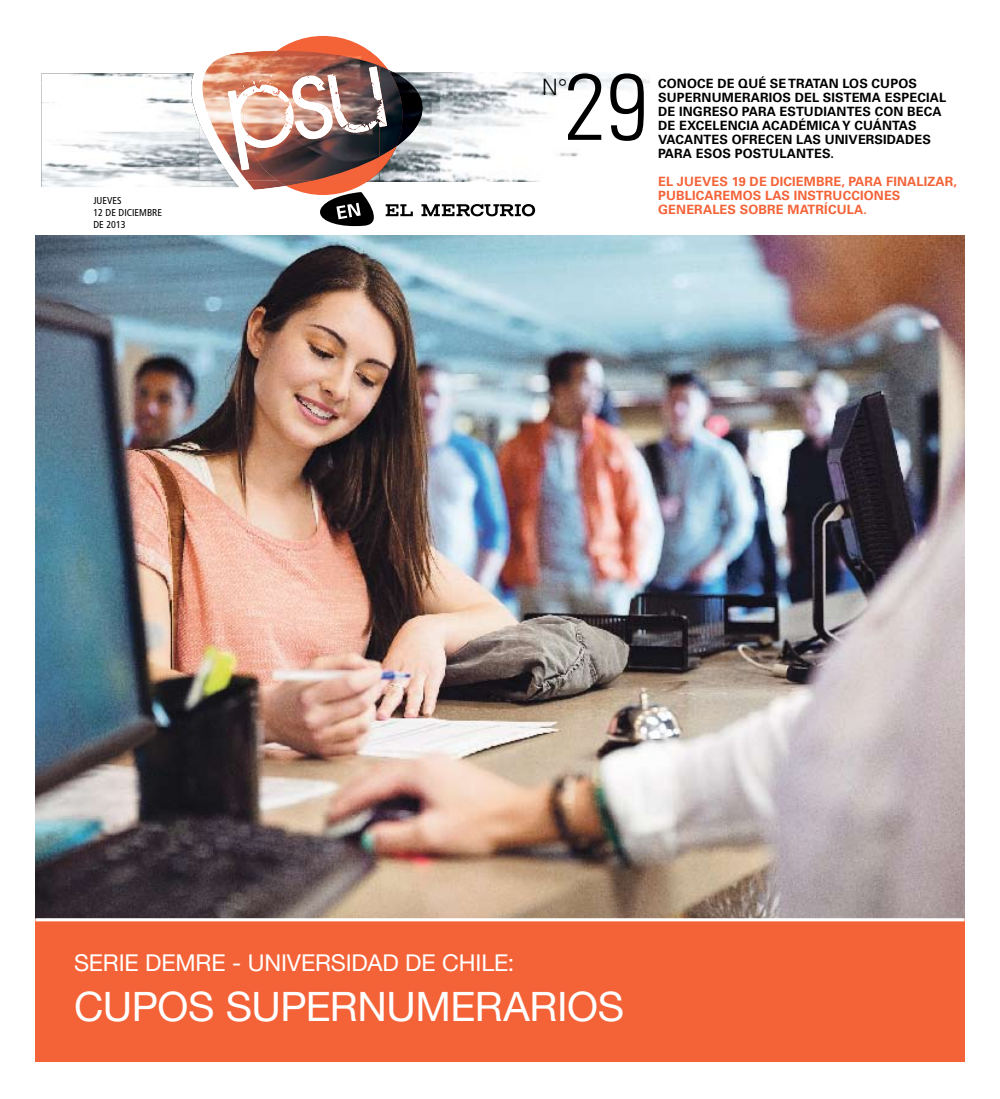
<style>
.page{position:relative;width:1000px;height:1099px;background:#fff}
.page>*{position:absolute;margin:0;border:0;box-sizing:border-box;transform-origin:0 0}
.t1{font:300 condensed 93.75px "Univers LT Std";color:#000}
.t2{font:40.62px "Helvetica Neue LT Std";letter-spacing:-.01em;color:#fff}
.t3{font:23.25px "Helvetica Neue LT Std";letter-spacing:-.005em;color:#fff}
.t4{font:300 22.5px "Univers LT Std";color:#000}
.t5{font:700 12.75px/14px "Univers LT Std";letter-spacing:.01em;color:#000}
.t6{font:700 12.75px/14px "Univers LT Std";letter-spacing:.01em;color:#f46338}
.t7{font:condensed 10px/12px "Frutiger LT Std";color:#000}
</style>
<div class="page">
<img style="left:453px;top:72px;width:137px;height:1px">
<img style="left:453px;top:73px;width:196px;height:109px">
<img style="left:413px;top:72px;width:40px;height:110px">
<img style="left:41px;top:73px;width:92px;height:114px">
<div style="left:243px;top:36px;width:159px;height:159px;background:#f46338;border-radius:50%"></div>
<img style="left:413px;top:73px;width:9px;height:73px">
<img style="left:133px;top:50px;width:280px;height:177px">
<svg style="left:421px;top:204px;width:114px;height:12px"></svg>
<img style="left:35px;top:235px;width:929px;height:683px">
<div style="left:35px;top:919px;width:929px;height:142px;background:#f46338"></div>
<hr style="left:35px;top:918px;width:929px;height:3px;background:#fff">
<p class="t7" style="left:93px;top:195px;width:69px">JUEVES<br>12 DE DICIEMBRE<br>DE 2013</p>
<h1 class="t1" style="left:564px;top:50px;width:85px">29</h1>
<h3 class="t4" style="left:541px;top:74px;width:27px">n°</h3>
<p class="t5" style="left:658px;top:77px;width:289px">CONOCE DE QUÉ SE TRATAN LOS CUPOS SUPERNUMERARIOS DEL SISTEMA ESPECIAL DE INGRESO PARA ESTUDIANTES CON BECA DE EXCELENCIA ACADÉMICA Y CUÁNTAS VACANTES OFRECEN LAS UNIVERSIDADES PARA ESOS POSTULANTES.</p>
<p class="t6" style="left:658px;top:174px;width:300px">EL JUEVES 19 DE DICIEMBRE, PARA FINALIZAR,<br>PUBLICAREMOS LAS INSTRUCCIONES<br>GENERALES SOBRE MATRÍCULA.</p>
<h3 class="t3" style="left:74px;top:949px;width:14px">SERIE</h3>
<h3 class="t3" style="left:145px;top:949px;width:33px">DEMRE</h3>
<h3 class="t3" style="left:232px;top:949px;width:82px">- UNIVERSI</h3>
<h3 class="t3" style="left:351px;top:949px;width:164px">DAD DE CHI LE:</h3>
<h2 class="t2" style="left:74px;top:982px;width:551px">CUPOS SUPERNUMERARIOS</h2>
</div>
